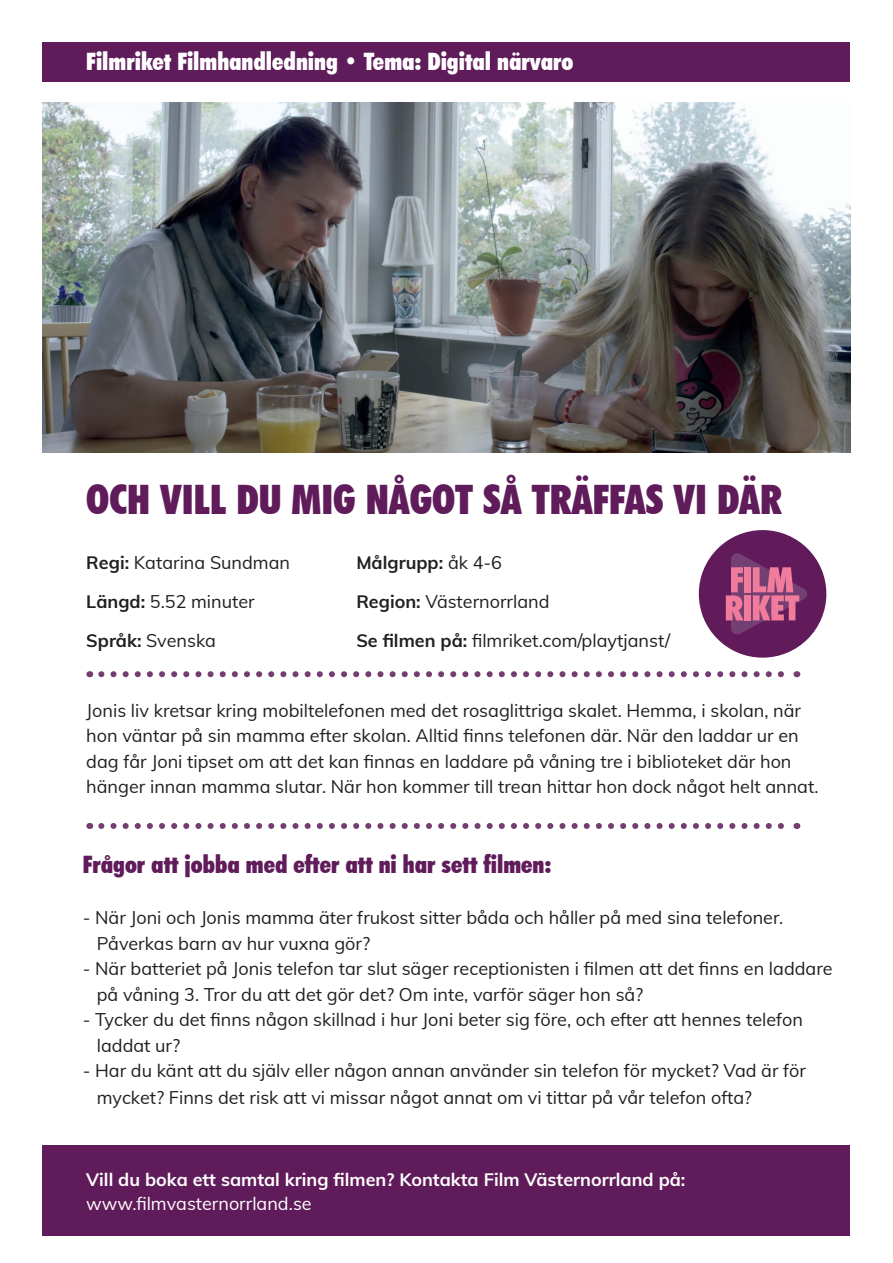
<style>
.page{position:relative;width:893px;height:1263px;background:#fff}
.page>*{position:absolute;margin:0;border:0;box-sizing:border-box;transform-origin:0 0}
.t1{font:900 condensed 40.65px "Futura BT";color:#601c5a}
.t2{font:900 condensed 24px "Futura BT";color:#fff}
.t3{font:900 condensed 24px "Futura BT";color:#601c5a}
.t4{font:18px/25.5px "Muli";color:#231f20}
.t5{font:700 18px "Muli";color:#fff}
.t6{font:18px "Muli";color:#fff}
.t7{font:700 18px "Muli";color:#231f20}
.s1{font-weight:700}
.s2{font-weight:400}
</style>
<div class="page">
<div style="left:43px;top:1145px;width:807px;height:91px;background:#601c5a"></div>
<img style="left:43px;top:103px;width:807px;height:349px">
<div style="left:699px;top:530px;width:127px;height:128px;background:#611b5b;border-radius:50%"></div>
<svg style="left:726px;top:553px;width:81px;height:81px"></svg>
<svg style="left:101px;top:671px;width:683px;height:6px"></svg>
<div style="left:43px;top:42px;width:807px;height:40px;background:#601c5a"></div>
<svg style="left:101px;top:823px;width:683px;height:6px"></svg>
<h2 class="t2" style="left:86px;top:47px;width:489px">Filmriket Filmhandledning • Tema: Digital närvaro</h2>
<h1 class="t1" style="left:86px;top:474px;width:697px">OCH VILL DU MIG NÅGOT SÅ TRÄFFAS VI DÄR</h1>
<p class="t4" style="left:86px;top:549px;width:205px"><span class="s1">Regi:</span> Katarina Sundman</p>
<p class="t7" style="left:356px;top:549px;width:147px">Målgrupp: <span class="s2">åk 4-6</span></p>
<p class="t4" style="left:86px;top:588px;width:170px"><span class="s1">Längd:</span> 5.52 minuter</p>
<p class="t4" style="left:356px;top:588px;width:195px"><span class="s1">Region:</span> Västernorrland</p>
<p class="t4" style="left:86px;top:627px;width:131px"><span class="s1">Språk:</span> Svenska</p>
<p class="t4" style="left:356px;top:627px;width:315px"><span class="s1">Se filmen på:</span> filmriket.com/playtjanst/</p>
<p class="t4" style="left:86px;top:696px;width:734px">Jonis liv kretsar kring mobiltelefonen med det rosaglittriga skalet. Hemma, i skolan, när hon väntar på sin mamma efter skolan. Alltid finns telefonen där. När den laddar ur en dag får Joni tipset om att det kan finnas en laddare på våning tre i biblioteket där hon hänger innan mamma slutar. När hon kommer till trean hittar hon dock något helt annat.</p>
<h2 class="t3" style="left:83px;top:850px;width:470px">Frågor att jobba med efter att ni har sett filmen:</h2>
<p class="t4" style="left:97px;top:904px;width:688px;text-indent:-14px">- När Joni och Jonis mamma äter frukost sitter båda och håller på med sina telefoner.<br>Påverkas barn av hur vuxna gör?</p>
<p class="t4" style="left:97px;top:955px;width:737px;text-indent:-14px">- När batteriet på Jonis telefon tar slut säger receptionisten i filmen att det finns en laddare på våning 3. Tror du att det gör det? Om inte, varför säger hon så?</p>
<p class="t4" style="left:97px;top:1006px;width:708px;text-indent:-14px">- Tycker du det finns någon skillnad i hur Joni beter sig före, och efter att hennes telefon laddat ur?</p>
<p class="t4" style="left:97px;top:1056px;width:711px;line-height:27px;text-indent:-14px">- Har du känt att du själv eller någon annan använder sin telefon för mycket? Vad är för mycket? Finns det risk att vi missar något annat om vi tittar på vår telefon ofta?</p>
<p class="t5" style="left:86px;top:1166px;width:601px">Vill du boka ett samtal kring filmen? Kontakta Film Västernorrland på:</p>
<p class="t6" style="left:86px;top:1190px;width:227px">www.filmvasternorrland.se</p>
</div>
